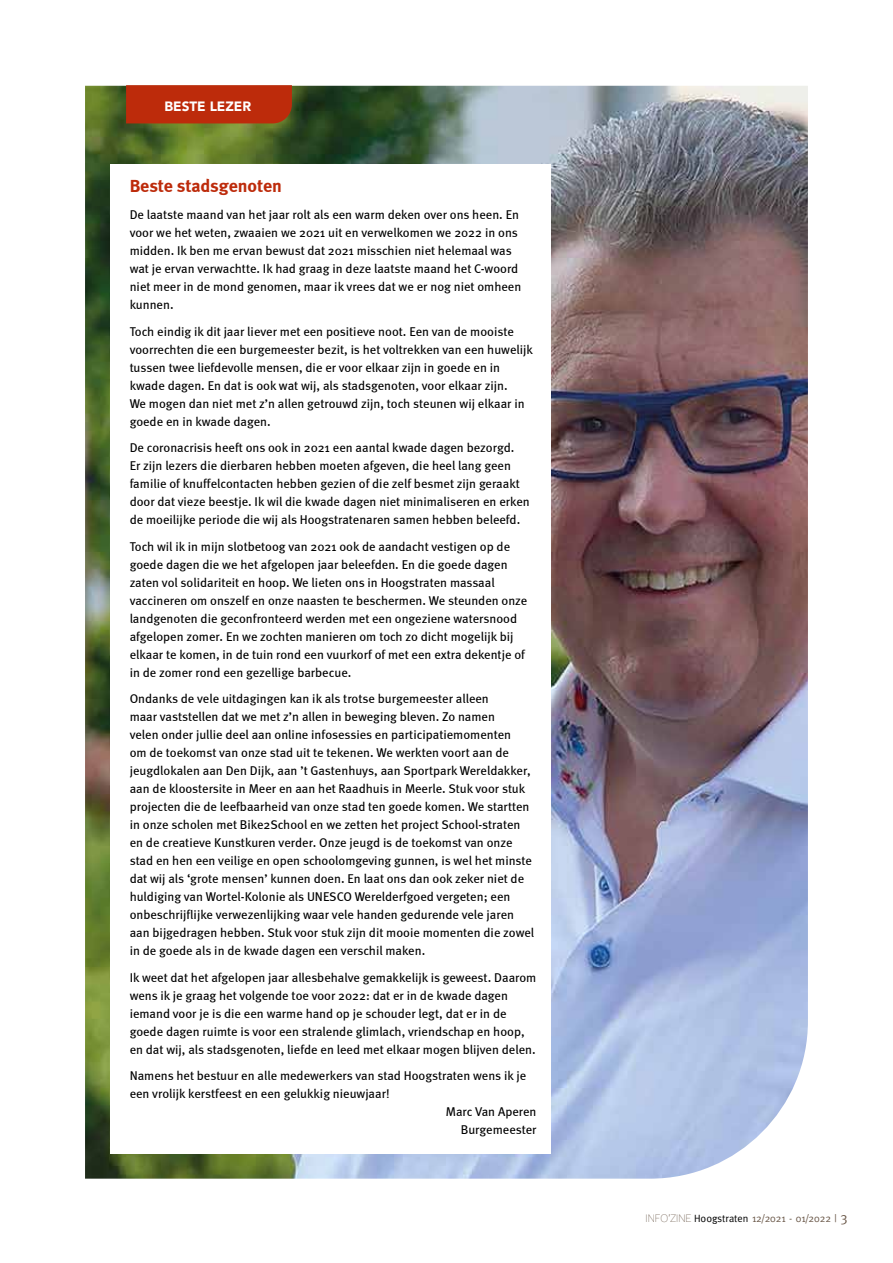
<style>
.page{position:relative;width:893px;height:1263px;background:#fff}
.page>*{position:absolute;margin:0;border:0;box-sizing:border-box;transform-origin:0 0}
.t1{font:700 18px "Meta";letter-spacing:-.005em;color:#bd2b0b}
.t2{font:900 13.5px "Avenir";color:#fff}
.t3{font:12.75px/18px "Meta";color:#000}
.t4{font:10.5px "Meta";color:#685546}
.s1{font-family:"Lane";font-stretch:condensed}
.s2{color:#000}
.s3{font-size:13.5px}
</style>
<div class="page">
<img style="left:85px;top:86px;width:723px;height:1093px">
<div style="left:111px;top:164px;width:440px;height:990px;background:#fff"></div>
<div style="left:126px;top:85px;width:166px;height:38px;background:#bd2b0b"></div>
<p class="t2" style="left:164px;top:95px;width:88px">BESTE LEZER</p>
<h1 class="t1" style="left:130px;top:175px;width:154px">Beste stadsgenoten</h1>
<p class="t3" style="left:130px;top:205px;width:393px">De laatste maand van het jaar rolt als een warm deken over ons heen. En voor we het weten, zwaaien we 2021 uit en verwelkomen we 2022 in ons midden. Ik ben me ervan bewust dat 2021 misschien niet helemaal was wat je ervan verwachtte. Ik had graag in deze laatste maand het C-woord niet meer in de mond genomen, maar ik vrees dat we er nog niet omheen kunnen.</p>
<p class="t3" style="left:130px;top:322px;width:405px">Toch eindig ik dit jaar liever met een positieve noot. Een van de mooiste voorrechten die een burgemeester bezit, is het voltrekken van een huwelijk tussen twee liefdevolle mensen, die er voor elkaar zijn in goede en in kwade dagen. En dat is ook wat wij, als stadsgenoten, voor elkaar zijn.<br>We mogen dan niet met z’n allen getrouwd zijn, toch steunen wij elkaar in goede en in kwade dagen.</p>
<p class="t3" style="left:130px;top:438px;width:402px">De coronacrisis heeft ons ook in 2021 een aantal kwade dagen bezorgd.<br>Er zijn lezers die dierbaren hebben moeten afgeven, die heel lang geen familie of knuffelcontacten hebben gezien of die zelf besmet zijn geraakt door dat vieze beestje. Ik wil die kwade dagen niet minimaliseren en erken de moeilijke periode die wij als Hoogstratenaren samen hebben beleefd.</p>
<p class="t3" style="left:130px;top:537px;width:399px">Toch wil ik in mijn slotbetoog van 2021 ook de aandacht vestigen op de goede dagen die we het afgelopen jaar beleefden. En die goede dagen zaten vol solidariteit en hoop. We lieten ons in Hoogstraten massaal vaccineren om onszelf en onze naasten te beschermen. We steunden onze landgenoten die geconfronteerd werden met een ongeziene watersnood afgelopen zomer. En we zochten manieren om toch zo dicht mogelijk bij elkaar te komen, in de tuin rond een vuurkorf of met een extra dekentje of in de zomer rond een gezellige barbecue.</p>
<p class="t3" style="left:130px;top:689px;width:406px">Ondanks de vele uitdagingen kan ik als trotse burgemeester alleen<br>maar vaststellen dat we met z’n allen in beweging bleven. Zo namen<br>velen onder jullie deel aan online infosessies en participatiemomenten<br>om de toekomst van onze stad uit te tekenen. We werkten voort aan de jeugdlokalen aan Den Dijk, aan ’t Gastenhuys, aan Sportpark Wereldakker, aan de kloostersite in Meer en aan het Raadhuis in Meerle. Stuk voor stuk projecten die de leefbaarheid van onze stad ten goede komen. We startten in onze scholen met Bike2School en we zetten het project School-straten en de creatieve Kunstkuren verder. Onze jeugd is de toekomst van onze stad en hen een veilige en open schoolomgeving gunnen, is wel het minste dat wij als ‘grote mensen’ kunnen doen. En laat ons dan ook zeker niet de huldiging van Wortel-Kolonie als UNESCO Werelderfgoed vergeten; een onbeschrijflijke verwezenlijking waar vele handen gedurende vele jaren aan bijgedragen hebben. Stuk voor stuk zijn dit mooie momenten die zowel in de goede als in de kwade dagen een verschil maken.</p>
<p class="t3" style="left:130px;top:968px;width:408px">Ik weet dat het afgelopen jaar allesbehalve gemakkelijk is geweest. Daarom wens ik je graag het volgende toe voor 2022: dat er in de kwade dagen iemand voor je is die een warme hand op je schouder legt, dat er in de goede dagen ruimte is voor een stralende glimlach, vriendschap en hoop, en dat wij, als stadsgenoten, liefde en leed met elkaar mogen blijven delen.</p>
<p class="t3" style="left:130px;top:1067px;width:398px">Namens het bestuur en alle medewerkers van stad Hoogstraten wens ik je</p>
<p class="t3" style="left:130px;top:1085px;width:261px">een vrolijk kerstfeest en een gelukkig nieuwjaar!</p>
<p class="t3" style="left:446px;top:1103px;width:92px">Marc Van Aperen</p>
<p class="t3" style="left:461px;top:1121px;width:77px">Burgemeester</p>
<p class="t4" style="left:645px;top:1212px;width:204px"><span class="s1">INFO’ZINE</span> <span class="s2">Hoogstraten</span> 12/2021 - 01/2022 | <span class="s3">3</span></p>
</div>
